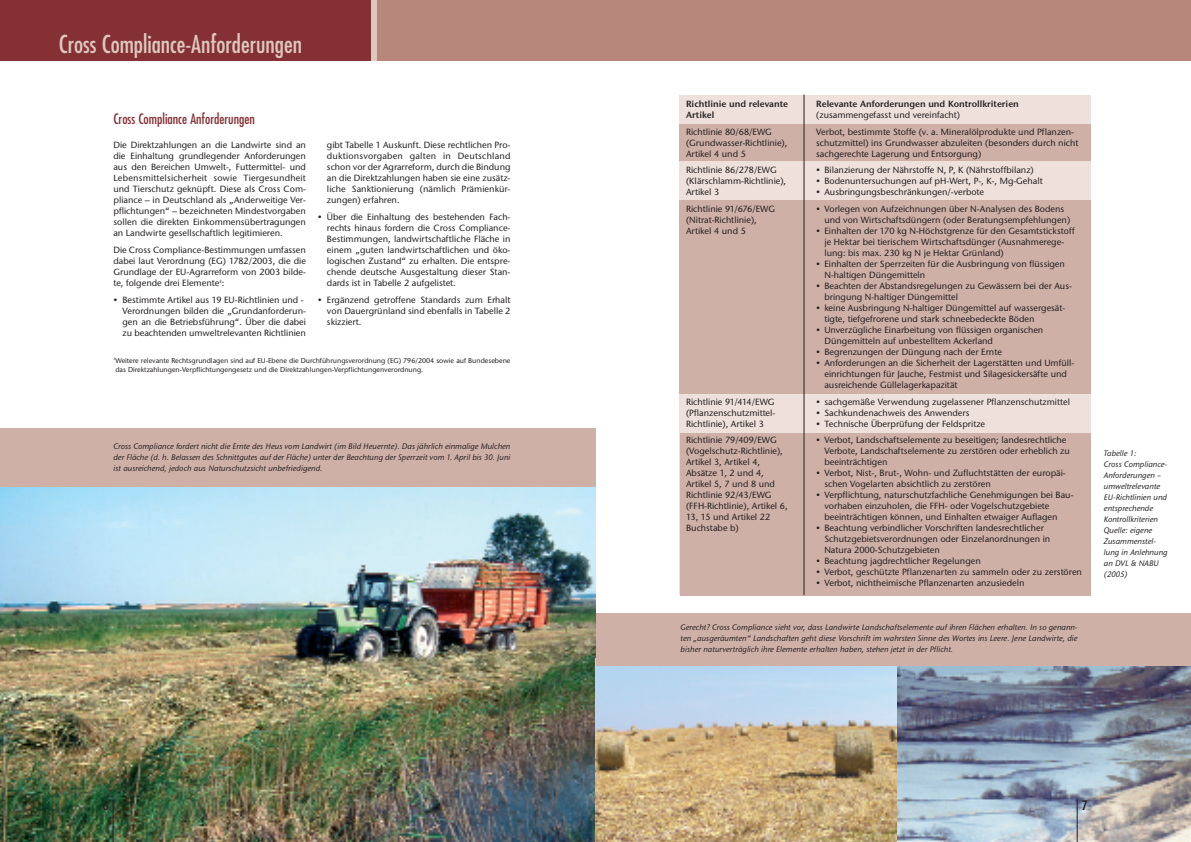
<style>
.page{position:relative;width:1191px;height:842px;background:#fff}
.page>*{position:absolute;margin:0;border:0;box-sizing:border-box;transform-origin:0 0}
.t1{font:condensed 24px "Futura";color:#ddc8bf}
.t2{font:condensed 14px "Futura";color:#843034}
.t3{font:500 14px "Dax Condensed";color:#231f20}
.t4{font:500 9px/11px "Stone Sans ITC";color:#231f20}
.t5{font:9px/11px "Stone Sans ITC Semi";color:#231f20}
.t6{font:italic 500 8px/11px "Stone Sans ITC";color:#231f20;text-align:justify}
.t7{font:500 7px/9px "Stone Sans ITC";color:#231f20}
</style>
<div class="page">
<img style="left:0;top:487px;width:595px;height:355px">
<img style="left:595px;top:659px;width:302px;height:183px">
<svg style="left:897px;top:666px;width:294px;height:176px;background:#8d98a9"></svg>
<div style="left:0;top:429px;width:595px;height:58px;background:#cfb0a6"></div>
<div style="left:0;top:0;width:1191px;height:60px;background:#b7877b"></div>
<div style="left:0;top:0;width:371px;height:60px;background:#843034"></div>
<div style="left:372px;top:0;width:5px;height:60px;background:#ddc8bf"></div>
<hr style="left:1076px;top:799px;width:1px;height:43px;background:#231f20">
<hr style="left:113px;top:799px;width:1px;height:43px;background:#231f20">
<div style="left:596px;top:613px;width:595px;height:53px;background:#cfb0a6"></div>
<div style="left:679px;top:95px;width:411px;height:498px;background:#eee1db"></div>
<div style="left:679px;top:125px;width:411px;height:36px;background:#cfb0a6"></div>
<div style="left:679px;top:201px;width:411px;height:193px;background:#cfb0a6"></div>
<div style="left:680px;top:434px;width:410px;height:162px;background:#cfb0a6"></div>
<hr style="left:803px;top:95px;width:1px;height:500px;background:#231f20">
<h1 class="t1" style="left:59px;top:33px;width:245px">Cross Compliance-Anforderungen</h1>
<h2 class="t2" style="left:113px;top:112px;width:143px">Cross Compliance Anforderungen</h2>
<p class="t4" style="left:113px;top:141px;width:194px;text-align:justify">Die Direktzahlungen an die Landwirte sind an die Einhaltung grundlegender Anforderungen aus den Bereichen Umwelt-, Futtermittel- und Lebensmittelsicherheit sowie Tiergesundheit und Tierschutz geknüpft. Diese als Cross Com&shy;pliance – in Deutschland als „Anderweitige Ver&shy;pflichtungen“ – bezeichneten Mindestvorgaben sollen die direkten Einkommensübertragungen an Landwirte gesellschaftlich legitimieren.</p>
<p class="t4" style="left:113px;top:245px;width:194px;text-align:justify">Die Cross Compliance-Bestimmungen umfassen dabei laut Verordnung (EG) 1782/2003, die die Grundlage der EU-Agrarreform von 2003 bilde&shy;te, folgende drei Elemente<sup>3</sup>:</p>
<p class="t4" style="left:122px;top:295px;width:185px;text-indent:-9px">• Bestimmte Artikel aus 19 EU-Richtlinien und - Verordnungen bilden die „Grundanforderun&shy;gen an die Betriebsführung“. Über die dabei zu beachtenden umweltrelevanten Richtlinien</p>
<p class="t4" style="left:327px;top:141px;width:185px;text-align:justify">gibt Tabelle 1 Auskunft. Diese rechtlichen Pro&shy;duktionsvorgaben galten in Deutschland schon vor der Agrarreform, durch die Bindung an die Direktzahlungen haben sie eine zusätz&shy;liche Sanktionierung (nämlich Prämienkür&shy;zungen) erfahren.</p>
<p class="t4" style="left:327px;top:212px;width:185px;text-align:justify;text-indent:-9px">• Über die Einhaltung des bestehenden Fach&shy;rechts hinaus fordern die Cross Compliance-Bestimmungen, landwirtschaftliche Fläche in einem „guten landwirtschaftlichen und öko&shy;logischen Zustand“ zu erhalten. Die entspre&shy;chende deutsche Ausgestaltung dieser Stan&shy;dards ist in Tabelle 2 aufgelistet.</p>
<p class="t4" style="left:327px;top:295px;width:185px;text-align:justify;text-indent:-9px">• Ergänzend getroffene Standards zum Erhalt von Dauergrünland sind ebenfalls in Tabelle 2 skizziert.</p>
<p class="t7" style="left:113px;top:356px;width:398px"><sup>3</sup>Weitere relevante Rechtsgrundlagen sind auf EU-Ebene die Durchführungsverordnung (EG) 796/2004 sowie auf Bundesebene das Direktzahlungen-Verpflichtungengesetz und die Direktzahlungen-Verpflichtungenverordnung.</p>
<p class="t6" style="left:113px;top:441px;width:398px">Cross Compliance fordert nicht die Ernte des Heus vom Landwirt (im Bild Heuernte). Das jährlich einmalige Mulchen der Fläche (d. h. Belassen des Schnittgutes auf der Fläche) unter der Beachtung der Sperrzeit vom 1. April bis 30. Juni ist ausreichend, jedoch aus Naturschutzsicht unbefriedigend.</p>
<p class="t5" style="left:686px;top:99px;width:104px">Richtlinie und relevante<br>Artikel</p>
<p class="t4" style="left:686px;top:127px;width:103px">Richtlinie 80/68/EWG (Grundwasser-Richtlinie),<br>Artikel 4 und 5</p>
<p class="t4" style="left:686px;top:166px;width:102px">Richtlinie 86/278/EWG (Klärschlamm-Richtlinie),<br>Artikel 3</p>
<p class="t4" style="left:686px;top:204px;width:91px">Richtlinie 91/676/EWG (Nitrat-Richtlinie),<br>Artikel 4 und 5</p>
<p class="t4" style="left:686px;top:397px;width:91px;text-align:justify">Richtlinie 91/414/EWG (Pflanzenschutzmittel-Richtlinie), Artikel 3</p>
<p class="t4" style="left:686px;top:436px;width:103px">Richtlinie 79/409/EWG (Vogelschutz-Richtlinie),<br>Artikel 3, Artikel 4,<br>Absätze 1, 2 und 4,<br>Artikel 5, 7 und 8 und<br>Richtlinie 92/43/EWG (FFH-Richtlinie), Artikel 6,<br>13, 15 und Artikel 22<br>Buchstabe b)</p>
<p class="t5" style="left:816px;top:99px;width:204px">Relevante Anforderungen und Kontrollkriterien</p>
<p class="t4" style="left:816px;top:108px;width:259px;line-height:16.7px">(zusammengefasst und vereinfacht)<br>Verbot, bestimmte Stoffe (v. a. Mineralölprodukte und Pflanzen-</p>
<p class="t4" style="left:816px;top:138px;width:264px">schutzmittel) ins Grundwasser abzuleiten (besonders durch nicht sachgerechte Lagerung und Entsorgung)</p>
<p class="t4" style="left:816px;top:166px;width:219px">• Bilanzierung der Nährstoffe N, P, K (Nährstoffbilanz)</p>
<p class="t4" style="left:816px;top:177px;width:228px">• Bodenuntersuchungen auf pH-Wert, P-, K-, Mg-Gehalt</p>
<p class="t4" style="left:816px;top:188px;width:169px">• Ausbringungsbeschränkungen/-verbote</p>
<p class="t4" style="left:824px;top:204px;width:247px;text-indent:-8px">• Vorlegen von Aufzeichnungen über N-Analysen des Bodens und von Wirtschaftsdüngern (oder Beratungsempfehlungen)</p>
<p class="t4" style="left:824px;top:226px;width:252px;text-indent:-8px">• Einhalten der 170 kg N-Höchstgrenze für den Gesamtstickstoff je Hektar bei tierischem Wirtschaftsdünger (Ausnahmerege&shy;lung: bis max. 230 kg N je Hektar Grünland)</p>
<p class="t4" style="left:824px;top:259px;width:242px;text-indent:-8px">• Einhalten der Sperrzeiten für die Ausbringung von flüssigen<br>N-haltigen Düngemitteln</p>
<p class="t4" style="left:824px;top:281px;width:249px;text-indent:-8px">• Beachten der Abstandsregelungen zu Gewässern bei der Aus&shy;bringung N-haltiger Düngemittel</p>
<p class="t4" style="left:824px;top:303px;width:242px;text-indent:-8px">• keine Ausbringung N-haltiger Düngemittel auf wassergesät&shy;tigte, tiefgefrorene und stark schneebedeckte Böden</p>
<p class="t4" style="left:824px;top:325px;width:220px;text-indent:-8px">• Unverzügliche Einarbeitung von flüssigen organischen<br>Düngemitteln auf unbestelltem Ackerland</p>
<p class="t4" style="left:816px;top:347px;width:187px">• Begrenzungen der Düngung nach der Ernte</p>
<p class="t4" style="left:824px;top:358px;width:251px;text-indent:-8px">• Anforderungen an die Sicherheit der Lagerstätten und Umfüll&shy;einrichtungen für Jauche, Festmist und Silagesickersäfte und ausreichende Güllelagerkapazität</p>
<p class="t4" style="left:816px;top:397px;width:255px">• sachgemäße Verwendung zugelassener Pflanzenschutzmittel</p>
<p class="t4" style="left:816px;top:408px;width:155px">• Sachkundenachweis des Anwenders</p>
<p class="t4" style="left:816px;top:419px;width:170px">• Technische Überprüfung der Feldspritze</p>
<p class="t4" style="left:824px;top:436px;width:247px;text-indent:-8px">• Verbot, Landschaftselemente zu beseitigen; landesrechtliche<br>Verbote, Landschaftselemente zu zerstören oder erheblich zu beeinträchtigen</p>
<p class="t4" style="left:824px;top:469px;width:243px;text-indent:-8px">• Verbot, Nist-, Brut-, Wohn- und Zufluchtstätten der europäi&shy;schen Vogelarten absichtlich zu zerstören</p>
<p class="t4" style="left:824px;top:491px;width:251px;text-indent:-8px">• Verpflichtung, naturschutzfachliche Genehmigungen bei Bau&shy;vorhaben einzuholen, die FFH- oder Vogelschutzgebiete beeinträchtigen können, und Einhalten etwaiger Auflagen</p>
<p class="t4" style="left:824px;top:524px;width:227px;text-indent:-8px">• Beachtung verbindlicher Vorschriften landesrechtlicher<br>Schutzgebietsverordnungen oder Einzelanordnungen in<br>Natura 2000-Schutzgebieten</p>
<p class="t4" style="left:816px;top:557px;width:166px">• Beachtung jagdrechtlicher Regelungen</p>
<p class="t4" style="left:816px;top:568px;width:267px">• Verbot, geschützte Pflanzenarten zu sammeln oder zu zerstören</p>
<p class="t4" style="left:816px;top:579px;width:210px">• Verbot, nichtheimische Pflanzenarten anzusiedeln</p>
<p class="t6" style="left:680px;top:623px;width:398px">Gerecht? Cross Compliance sieht vor, dass Landwirte Landschaftselemente auf ihren Flächen erhalten. In so genann&shy;ten „ausgeräumten“ Landschaften geht diese Vorschrift im wahrsten Sinne des Wortes ins Leere. Jene Landwirte, die bisher naturverträglich ihre Elemente erhalten haben, stehen jetzt in der Pflicht.</p>
<p class="t6" style="left:1104px;top:449px;width:65px;text-align:left">Tabelle 1:<br>Cross Compliance-<br>Anforderungen – umweltrelevante<br>EU-Richtlinien und entsprechende<br>Kontrollkriterien<br>Quelle: eigene<br>Zusammenstel&shy;lung in Anlehnung an DVL &amp; NABU (2005)</p>
<h2 class="t3" style="left:103px;top:799px;width:8px">6</h2>
<h2 class="t3" style="left:1081px;top:799px;width:8px">7</h2>
</div>
